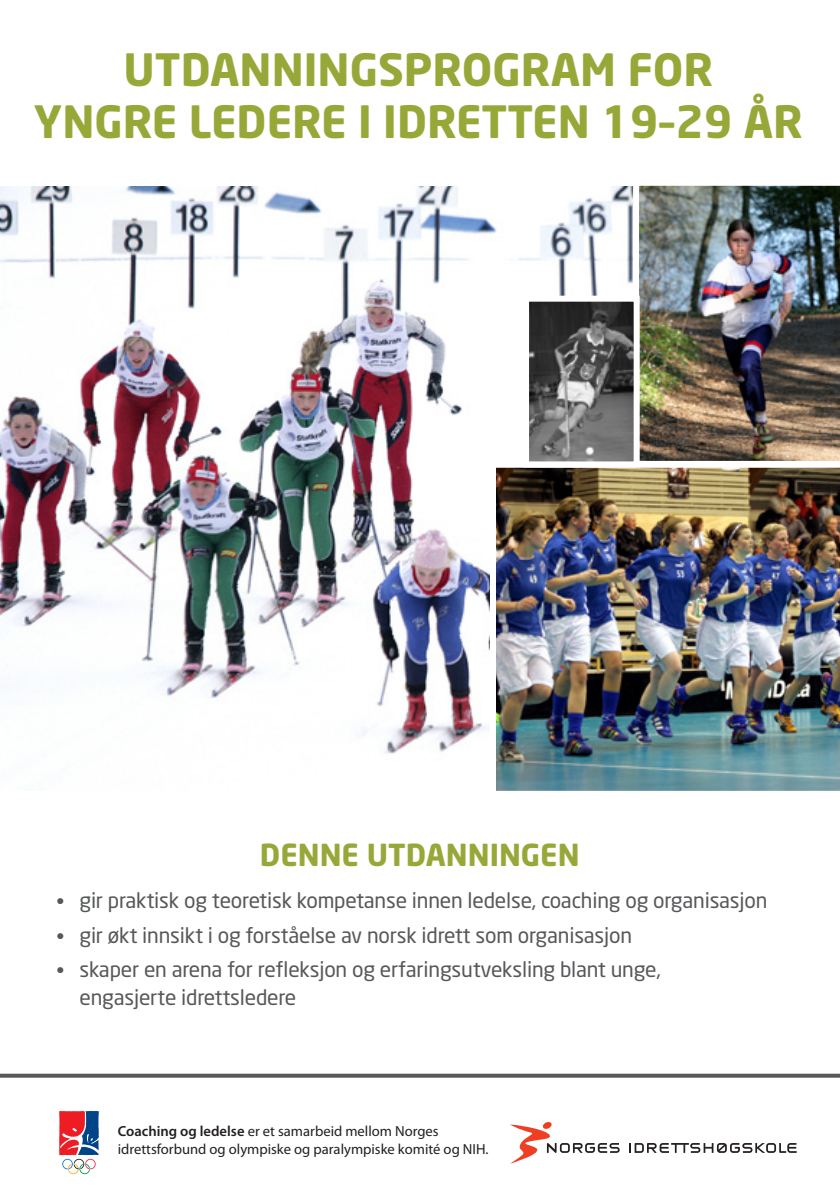
<style>
.page{position:relative;width:840px;height:1191px;background:#fff}
.page>*{position:absolute;margin:0;border:0;box-sizing:border-box;transform-origin:0 0}
.t1{font:700 44px/52px "Neo Sans";color:#98a838;text-align:center}
.t2{font:700 30px "Neo Sans";color:#98a838}
.t3{font:21px/28px "Neo Sans";letter-spacing:-.01em;color:#57585a}
.t4{font:14.6px/17.6px "Myriad Pro";color:#231f20}
.s1{font-family:"Times"}
.s2{font-weight:600}
</style>
<div class="page">
<svg style="left:0;top:1073px;width:839px;height:4px;background:#747576"></svg>
<svg style="left:59px;top:1110px;width:40px;height:64px"></svg>
<svg style="left:510px;top:1124px;width:109px;height:39px"></svg>
<svg style="left:629px;top:1143px;width:167px;height:9px"></svg>
<img style="left:0;top:187px;width:632px;height:567px">
<img style="left:489px;top:462px;width:350px;height:329px">
<img style="left:632px;top:185px;width:207px;height:282px">
<img style="left:529px;top:303px;width:103px;height:157px">
<div style="left:522px;top:296px;width:117px;height:171px;border:6px solid #fff"></div>
<h1 class="t1" style="left:34px;top:42px;width:770px">UTDANNINGSPROGRAM FOR<br>YNGRE LEDERE I IDRETTEN 19–29 ÅR</h1>
<h2 class="t2" style="left:260px;top:836px;width:21px">DENNE</h2>
<h2 class="t2" style="left:366px;top:836px;width:20px">UTDANNINGEN</h2>
<p class="t3" style="left:57px;top:886px;width:711px"><span class="s1">•</span> gir praktisk og teoretisk kompetanse innen ledelse, coaching og organisasjon</p>
<p class="t3" style="left:57px;top:920px;width:576px"><span class="s1">•</span> gir økt innsikt i og forståelse av norsk idrett som organisasjon</p>
<p class="t3" style="left:79px;top:954px;width:582px;text-indent:-23px"><span class="s1">•</span> skaper en arena for refleksjon og erfaringsutveksling blant unge, engasjerte idrettsledere</p>
<p class="t4" style="left:118px;top:1122px;width:372px"><span class="s2">Coaching og ledelse</span> er et samarbeid mellom Norges idrettsforbund og olympiske og paralympiske komité og NIH.</p>
</div>
